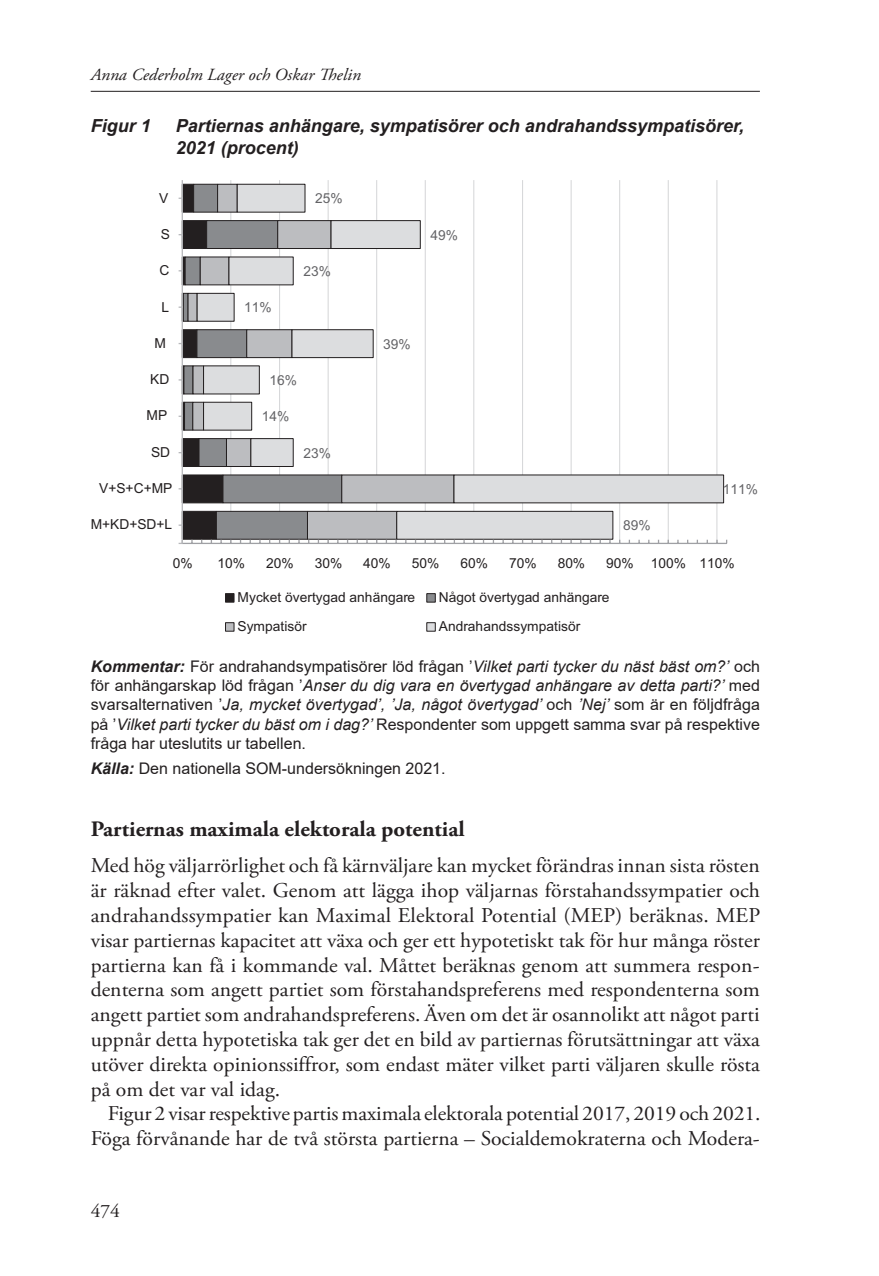
<style>
.page{position:relative;width:879px;height:1276px;background:#fff}
.page>*{position:absolute;margin:0;border:0;box-sizing:border-box;transform-origin:0 0}
._1Underrubrik{font:700 22px "Adobe Garamond Pro";color:#231f20}
._1Brödtext_1{font:21px/24.8px "Adobe Garamond Pro";color:#231f20;text-align:justify}
._1Brödtext_2{font:21px/24.8px "Adobe Garamond Pro";letter-spacing:-.005em;color:#231f20;text-align:right}
.t1{font:19px "Adobe Garamond Pro";color:#231f20}
._1Figur-rubrik{font:italic 700 18px/21.6px "Arial";color:#231f20}
.t2{font:italic 17px "Adobe Garamond Pro";color:#231f20;scale:1.05 1}
._1Kommentar{font:16px/19.2px "Arial";color:#231f20;text-align:justify}
.t3{font:13.8px "Arial";color:#231f20}
.t4{font:13.8px "Arial";color:#636366}
.s1{font-weight:700;font-style:italic}
.s2{font-style:italic}
</style>
<div class="page">
<hr style="left:91px;top:91px;width:669px;height:1px;background:#231f20">
<hr style="left:230px;top:180px;width:1px;height:363px;background:#d4d5d7">
<hr style="left:279px;top:180px;width:1px;height:363px;background:#d4d5d7">
<hr style="left:328px;top:180px;width:1px;height:363px;background:#d4d5d7">
<hr style="left:376px;top:180px;width:1px;height:363px;background:#d4d5d7">
<hr style="left:425px;top:180px;width:1px;height:363px;background:#d4d5d7">
<hr style="left:473px;top:180px;width:1px;height:363px;background:#d4d5d7">
<hr style="left:522px;top:180px;width:1px;height:363px;background:#d4d5d7">
<hr style="left:571px;top:180px;width:1px;height:363px;background:#d4d5d7">
<hr style="left:619px;top:180px;width:1px;height:363px;background:#d4d5d7">
<hr style="left:668px;top:180px;width:1px;height:363px;background:#d4d5d7">
<hr style="left:716px;top:180px;width:1px;height:363px;background:#d4d5d7">
<svg style="left:224px;top:183px;width:500px;height:357px"></svg>
<hr style="left:182px;top:543px;width:544px;height:1px;background:#9fa0a4">
<hr style="left:182px;top:180px;width:1px;height:363px;background:#b7b8bb">
<svg style="left:179px;top:183px;width:45px;height:361px"></svg>
<div style="left:225px;top:593px;width:9px;height:9px;background:#231f20;border:1px solid #231f20"></div>
<div style="left:426px;top:593px;width:10px;height:9px;background:#898b8e;border:1px solid #231f20"></div>
<div style="left:225px;top:622px;width:9px;height:9px;background:#bcbdc0;border:1px solid #231f20"></div>
<div style="left:426px;top:622px;width:10px;height:9px;background:#dcdddf;border:1px solid #231f20"></div>
<p class="t2" style="left:91px;top:64px;width:259px">Anna Cederholm Lager och Oskar Thelin</p>
<p class="_1Figur-rubrik" style="left:91px;top:116px;width:62px">Figur 1</p>
<p class="_1Figur-rubrik" style="left:176px;top:116px;width:570px">Partiernas anhängare, sympatisörer och andrahandssympatisörer,<br>2021 (procent)</p>
<p class="t4" style="left:315px;top:189px;width:29px">25%</p>
<p class="t4" style="left:430px;top:225px;width:29px">49%</p>
<p class="t4" style="left:303px;top:262px;width:29px">23%</p>
<p class="t4" style="left:244px;top:298px;width:29px">11%</p>
<p class="t4" style="left:383px;top:334px;width:29px">39%</p>
<p class="t4" style="left:269px;top:371px;width:29px">16%</p>
<p class="t4" style="left:262px;top:407px;width:29px">14%</p>
<p class="t4" style="left:303px;top:443px;width:29px">23%</p>
<p class="t4" style="left:723px;top:480px;width:37px">111%</p>
<p class="t4" style="left:623px;top:516px;width:29px">89%</p>
<p class="t3" style="left:173px;top:553px;width:21px">0%</p>
<p class="t3" style="left:217px;top:553px;width:29px">10%</p>
<p class="t3" style="left:266px;top:553px;width:29px">20%</p>
<p class="t3" style="left:315px;top:553px;width:29px">30%</p>
<p class="t3" style="left:363px;top:553px;width:29px">40%</p>
<p class="t3" style="left:412px;top:553px;width:29px">50%</p>
<p class="t3" style="left:460px;top:553px;width:29px">60%</p>
<p class="t3" style="left:509px;top:553px;width:29px">70%</p>
<p class="t3" style="left:558px;top:553px;width:29px">80%</p>
<p class="t3" style="left:606px;top:553px;width:130px">90% 100% 110%</p>
<p class="t3" style="left:159px;top:188px;width:11px">V</p>
<p class="t3" style="left:161px;top:224px;width:11px">S</p>
<p class="t3" style="left:160px;top:261px;width:11px">C</p>
<p class="t3" style="left:161px;top:297px;width:9px">L</p>
<p class="t3" style="left:155px;top:333px;width:13px">M</p>
<p class="t3" style="left:150px;top:370px;width:21px">KD</p>
<p class="t3" style="left:147px;top:406px;width:22px">MP</p>
<p class="t3" style="left:151px;top:442px;width:21px">SD</p>
<p class="t3" style="left:99px;top:479px;width:75px">V+S+C+MP</p>
<p class="t3" style="left:91px;top:515px;width:83px">M+KD+SD+L</p>
<p class="t3" style="left:238px;top:588px;width:179px">Mycket övertygad anhängare</p>
<p class="t3" style="left:439px;top:588px;width:172px">Något övertygad anhängare</p>
<p class="t3" style="left:238px;top:617px;width:70px">Sympatisör</p>
<p class="t3" style="left:439px;top:617px;width:143px">Andrahandssympatisör</p>
<p class="_1Kommentar" style="left:91px;top:656px;width:671px"><span class="s1">Kommentar:</span> För andrahandsympatisörer löd frågan ’<span class="s2">Vilket parti tycker du näst bäst om?’</span> och för anhängarskap löd frågan ’<span class="s2">Anser du dig vara en övertygad anhängare av detta parti?’</span> med svarsalternativen ’<span class="s2">Ja, mycket övertygad’, ’Ja, något övertygad’</span> och <span class="s2">’Nej’</span> som är en följdfråga på ’<span class="s2">Vilket parti tycker du bäst om i dag?’</span> Respondenter som uppgett samma svar på respektive fråga har uteslutits ur tabellen.</p>
<p class="_1Kommentar" style="left:91px;top:758px;width:356px"><span class="s1">Källa:</span> Den nationella SOM-undersökningen 2021.</p>
<h3 class="_1Underrubrik" style="left:91px;top:816px;width:375px">Partiernas maximala elektorala potential</h3>
<p class="_1Brödtext_1" style="left:91px;top:854px;width:671px">Med hög väljarrörlighet och få kärnväljare kan mycket förändras innan sista rösten är räknad efter valet. Genom att lägga ihop väljarnas förstahandssympatier och andrahandssympatier kan Maximal Elektoral Potential (MEP) beräknas. MEP visar partiernas kapacitet att växa och ger ett hypotetiskt tak för hur många röster partierna kan få i kommande val. Måttet beräknas genom att summera respon&shy;denterna som angett partiet som förstahandspreferens med respondenterna som angett partiet som andrahandspreferens. Även om det är osannolikt att något parti uppnår detta hypotetiska tak ger det en bild av partiernas förutsättningar att växa utöver direkta opinionssiffror, som endast mäter vilket parti väljaren skulle rösta på om det var val idag.</p>
<p class="_1Brödtext_2" style="left:91px;top:1102px;width:671px">Figur 2 visar respektive partis maximala elektorala potential 2017, 2019 och 2021.<br>Föga förvånande har de två största partierna – Socialdemokraterna och Modera-</p>
<p class="t1" style="left:91px;top:1199px;width:31px">474</p>
</div>
